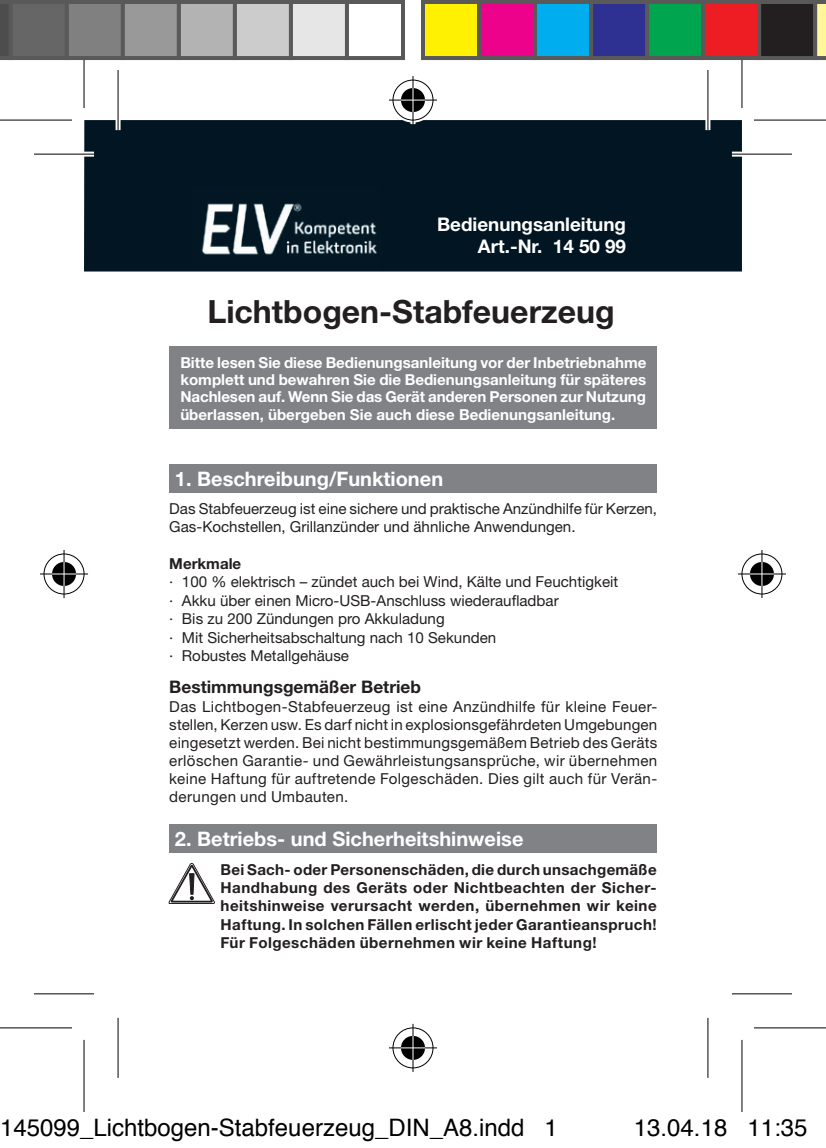
<style>
.page{position:relative;width:826px;height:1148px;background:#fff}
.page>*{position:absolute;margin:0;border:0;box-sizing:border-box;transform-origin:0 0}
.Überschrift_1{font:700 32px "Helvetica Neue LT";color:#231f20}
.t1{font:24px "Helvetica";color:#000}
.Kapitelüberschrift{font:700 20px "Helvetica Neue LT";color:#fff}
.Titel_2{font:700 18.8px "Helvetica Neue LT";color:#fff}
.Fett{font:700 17.2px "Helvetica Neue LT";color:#231f20}
.Standardtext{font:15.2px/18px "Helvetica Neue LT";color:#231f20}
.Standardtext-2{font:700 15.2px/18.4px "Helvetica Neue LT";letter-spacing:.03em;color:#231f20;text-align:justify}
.t2{font:700 15.2px/17.2px "Helvetica Neue LT";color:#fff;text-align:justify}
.Aufzählung{font:700 15.2px "Helvetica Neue LT";color:#231f20}
</style>
<div class="page">
<div style="left:84px;top:120px;width:658px;height:151px;background:#011622"></div>
<img style="left:201px;top:203px;width:176px;height:52px">
<div style="left:169px;top:346px;width:488px;height:83px;background:#808285"></div>
<div style="left:169px;top:463px;width:488px;height:29px;background:#808285"></div>
<div style="left:169px;top:823px;width:488px;height:29px;background:#808285"></div>
<svg style="left:169px;top:863px;width:46px;height:40px"></svg>
<div style="left:34px;top:152px;width:60px;height:5px;background:#fff"></div>
<div style="left:732px;top:152px;width:60px;height:5px;background:#fff"></div>
<div style="left:34px;top:991px;width:60px;height:5px;background:#a3a3a3"></div>
<div style="left:732px;top:991px;width:60px;height:5px;background:#a3a3a3"></div>
<div style="left:116px;top:70px;width:5px;height:60px;background:#fff"></div>
<svg style="left:705px;top:70px;width:5px;height:60px"></svg>
<svg style="left:708px;top:1017px;width:1px;height:60px"></svg>
<hr style="left:34px;top:153px;width:60px;height:2px;background:#000">
<hr style="left:732px;top:153px;width:60px;height:2px;background:#000">
<hr style="left:34px;top:992px;width:60px;height:2px;background:#000">
<hr style="left:732px;top:992px;width:60px;height:2px;background:#000">
<hr style="left:117px;top:70px;width:2px;height:60px;background:#000">
<hr style="left:117px;top:1017px;width:2px;height:60px;background:#000">
<hr style="left:707px;top:70px;width:1px;height:60px;background:#000">
<hr style="left:707px;top:1017px;width:1px;height:60px;background:#000">
<div style="left:0;top:1025px;width:72px;height:5px;background:#989898"></div>
<div style="left:754px;top:1025px;width:72px;height:5px;background:#989898"></div>
<svg style="left:742px;top:60px;width:1px;height:48px"></svg>
<svg style="left:742px;top:1040px;width:1px;height:71px"></svg>
<hr style="left:0;top:119px;width:72px;height:2px;background:#000">
<hr style="left:754px;top:119px;width:72px;height:2px;background:#000">
<hr style="left:0;top:1026px;width:72px;height:2px;background:#000">
<hr style="left:754px;top:1026px;width:72px;height:2px;background:#000">
<hr style="left:83px;top:36px;width:2px;height:72px;background:#000">
<hr style="left:83px;top:1039px;width:2px;height:72px;background:#000">
<hr style="left:741px;top:36px;width:1px;height:72px;background:#000">
<hr style="left:741px;top:1039px;width:1px;height:72px;background:#000">
<div style="left:390px;top:78px;width:45px;height:45px;border:5px solid #fff;border-radius:50%"></div>
<div style="left:389px;top:98px;width:48px;height:5px;background:#fff"></div>
<svg style="left:410px;top:76px;width:5px;height:48px"></svg>
<div style="left:398px;top:86px;width:29px;height:29px;border:5px solid #fff;border-radius:50%"></div>
<div style="left:392px;top:80px;width:41px;height:41px;border:1px solid #000;border-radius:50%"></div>
<hr style="left:389px;top:99px;width:48px;height:2px;background:#000">
<hr style="left:412px;top:76px;width:1px;height:48px;background:#000">
<div style="left:401px;top:88px;width:24px;height:24px;background:#000;border-radius:50%"></div>
<hr style="left:401px;top:99px;width:24px;height:2px;background:#fff">
<svg style="left:412px;top:88px;width:1px;height:24px"></svg>
<div style="left:390px;top:1025px;width:45px;height:45px;border:5px solid #fff;border-radius:50%"></div>
<svg style="left:389px;top:1045px;width:48px;height:5px"></svg>
<svg style="left:410px;top:1023px;width:5px;height:48px"></svg>
<div style="left:398px;top:1033px;width:29px;height:29px;border:5px solid #fff;border-radius:50%"></div>
<div style="left:392px;top:1027px;width:41px;height:41px;border:1px solid #000;border-radius:50%"></div>
<hr style="left:389px;top:1046px;width:48px;height:2px;background:#000">
<hr style="left:412px;top:1023px;width:1px;height:48px;background:#000">
<svg style="left:401px;top:1035px;width:24px;height:24px"></svg>
<hr style="left:401px;top:1046px;width:24px;height:2px;background:#fff">
<svg style="left:412px;top:1035px;width:1px;height:24px"></svg>
<div style="left:42px;top:551px;width:45px;height:45px;border:5px solid #fff;border-radius:50%"></div>
<svg style="left:40px;top:571px;width:48px;height:5px"></svg>
<div style="left:62px;top:550px;width:5px;height:48px;background:#fff"></div>
<div style="left:50px;top:559px;width:29px;height:29px;border:5px solid #fff;border-radius:50%"></div>
<div style="left:44px;top:553px;width:41px;height:41px;border:1px solid #000;border-radius:50%"></div>
<hr style="left:40px;top:573px;width:48px;height:1px;background:#000">
<hr style="left:63px;top:550px;width:2px;height:48px;background:#000">
<div style="left:52px;top:562px;width:24px;height:24px;background:#000;border-radius:50%"></div>
<svg style="left:52px;top:573px;width:24px;height:1px"></svg>
<hr style="left:63px;top:562px;width:2px;height:24px;background:#fff">
<div style="left:739px;top:551px;width:45px;height:45px;border:5px solid #fff;border-radius:50%"></div>
<svg style="left:738px;top:571px;width:48px;height:5px"></svg>
<svg style="left:759px;top:550px;width:5px;height:48px"></svg>
<div style="left:747px;top:559px;width:29px;height:29px;border:5px solid #fff;border-radius:50%"></div>
<div style="left:741px;top:553px;width:41px;height:41px;border:1px solid #000;border-radius:50%"></div>
<hr style="left:738px;top:573px;width:48px;height:1px;background:#000">
<hr style="left:761px;top:550px;width:1px;height:48px;background:#000">
<svg style="left:750px;top:562px;width:24px;height:24px"></svg>
<svg style="left:0;top:0;width:9px;height:60px"></svg>
<div style="left:11px;top:2px;width:56px;height:56px;background:#666"></div>
<div style="left:9px;top:0;width:60px;height:60px;border:4px solid #595959"></div>
<div style="left:67px;top:2px;width:56px;height:56px;background:#808080"></div>
<div style="left:65px;top:0;width:60px;height:60px;border:4px solid #595959"></div>
<div style="left:123px;top:2px;width:56px;height:56px;background:#999"></div>
<div style="left:121px;top:0;width:60px;height:60px;border:4px solid #595959"></div>
<div style="left:179px;top:2px;width:56px;height:56px;background:#b3b3b3"></div>
<div style="left:177px;top:0;width:60px;height:60px;border:4px solid #595959"></div>
<div style="left:235px;top:2px;width:56px;height:56px;background:#ccc"></div>
<div style="left:233px;top:0;width:60px;height:60px;border:4px solid #595959"></div>
<div style="left:291px;top:2px;width:56px;height:56px;background:#e6e6e6"></div>
<div style="left:289px;top:0;width:60px;height:60px;border:4px solid #595959"></div>
<div style="left:345px;top:0;width:60px;height:60px;border:4px solid #595959"></div>
<div style="left:423px;top:2px;width:56px;height:56px;background:#fff101"></div>
<div style="left:421px;top:0;width:60px;height:60px;border:4px solid #595959"></div>
<div style="left:479px;top:2px;width:56px;height:56px;background:#ed028c"></div>
<div style="left:477px;top:0;width:60px;height:60px;border:4px solid #595959"></div>
<div style="left:535px;top:2px;width:56px;height:56px;background:#00aeef"></div>
<div style="left:533px;top:0;width:60px;height:60px;border:4px solid #595959"></div>
<div style="left:591px;top:2px;width:56px;height:56px;background:#2e3092"></div>
<div style="left:589px;top:0;width:60px;height:60px;border:4px solid #595959"></div>
<div style="left:647px;top:2px;width:56px;height:56px;background:#00a54f"></div>
<div style="left:645px;top:0;width:60px;height:60px;border:4px solid #595959"></div>
<div style="left:703px;top:2px;width:56px;height:56px;background:#ee1d23"></div>
<div style="left:701px;top:0;width:60px;height:60px;border:4px solid #595959"></div>
<div style="left:759px;top:2px;width:56px;height:56px;background:#231f20"></div>
<div style="left:757px;top:0;width:60px;height:60px;border:4px solid #595959"></div>
<svg style="left:813px;top:0;width:13px;height:60px"></svg>
<p class="Titel_2" style="left:437px;top:212px;width:190px">Bedienungsanleitung</p>
<p class="Titel_2" style="left:478px;top:235px;width:150px">Art.-Nr. 14 50 99</p>
<p class="Überschrift_1" style="left:207px;top:292px;width:409px">Lichtbogen-Stabfeuerzeug</p>
<p class="t2" style="left:180px;top:353px;width:467px">Bitte lesen Sie diese Bedienungsanleitung vor der Inbetriebnahme komplett und bewahren Sie die Bedienungsanleitung für späteres Nachlesen auf. Wenn Sie das Gerät anderen Personen zur Nutzung überlassen, übergeben Sie auch diese Bedienungsanleitung.</p>
<p class="Kapitelüberschrift" style="left:175px;top:466px;width:270px">1. Beschreibung/Funktionen</p>
<p class="Standardtext" style="left:169px;top:499px;width:489px">Das Stabfeuerzeug ist eine sichere und praktische Anzündhilfe für Kerzen,<br>Gas-Kochstellen, Grillanzünder und ähnliche Anwendungen.</p>
<p class="Aufzählung" style="left:169px;top:554px;width:73px">Merkmale</p>
<p class="Standardtext" style="left:169px;top:572px;width:450px">· 100 % elektrisch – zündet auch bei Wind, Kälte und Feuchtigkeit</p>
<p class="Standardtext" style="left:169px;top:591px;width:391px">· Akku über einen Micro-USB-Anschluss wiederaufladbar</p>
<p class="Standardtext" style="left:169px;top:609px;width:277px">· Bis zu 200 Zündungen pro Akkuladung</p>
<p class="Standardtext" style="left:169px;top:627px;width:328px">· Mit Sicherheitsabschaltung nach 10 Sekunden</p>
<p class="Standardtext" style="left:169px;top:646px;width:181px">· Robustes Metallgehäuse</p>
<p class="Fett" style="left:169px;top:676px;width:253px">Bestimmungsgemäßer Betrieb</p>
<p class="Standardtext" style="left:169px;top:696px;width:489px;text-align:justify">Das Lichtbogen-Stabfeuerzeug ist eine Anzündhilfe für kleine Feuer&shy;stellen, Kerzen usw. Es darf nicht in explosionsgefährdeten Umgebungen eingesetzt werden. Bei nicht bestimmungsgemäßem Betrieb des Geräts erlöschen Garantie- und Gewährleistungsansprüche, wir übernehmen keine Haftung für auftretende Folgeschäden. Dies gilt auch für Verän&shy;derungen und Umbauten.</p>
<p class="Kapitelüberschrift" style="left:175px;top:826px;width:350px">2. Betriebs- und Sicherheitshinweise</p>
<p class="Standardtext-2" style="left:221px;top:859px;width:437px">Bei Sach- oder Personenschäden, die durch unsachgemäße Handhabung des Geräts oder Nichtbeachten der Sicher&shy;heitshinweise verursacht werden, übernehmen wir keine Haftung. In solchen Fällen erlischt jeder Garantieanspruch!<br>Für Folgeschäden übernehmen wir keine Haftung!</p>
<h2 class="t1" style="left:0;top:1108px;width:559px">145099_Lichtbogen-Stabfeuerzeug_DIN_A8.indd 1</h2>
<h2 class="t1" style="left:634px;top:1108px;width:175px">13.04.18 11:35</h2>
</div>
